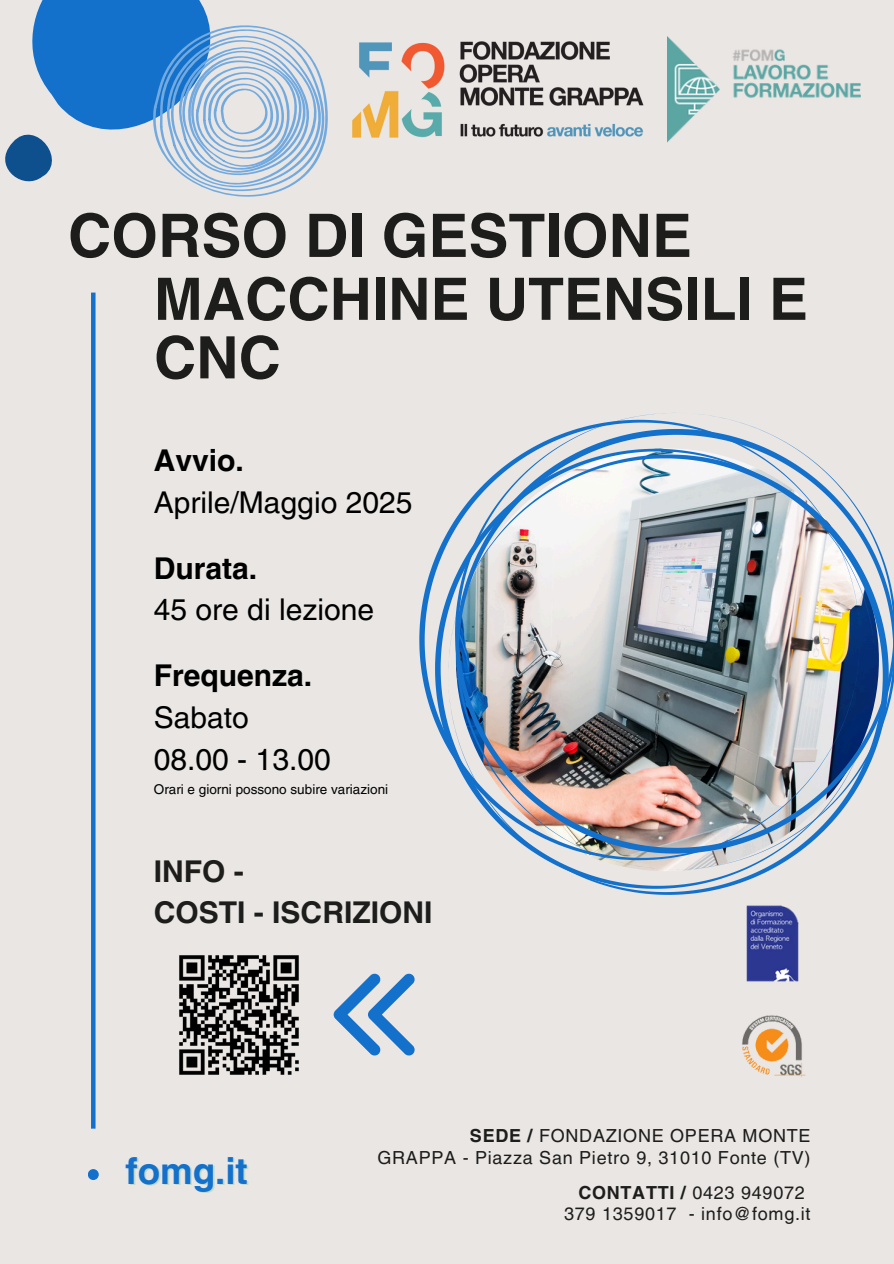
<style>
.page{position:relative;width:894px;height:1264px;background:#fff}
.page>*{position:absolute;margin:0;border:0;box-sizing:border-box;transform-origin:0 0}
.t1{font:700 60px "Helvetica LT Pro";color:#1d1d1b}
.t2{font:700 58.5px/58.5px "Helvetica LT Pro";color:#1d1d1b}
.t3{font:700 36.6px "Helvetica LT Pro";color:#1471cb}
.t4{font:30px/41.7px "Helvetica LT Pro";color:#000}
.t5{font:700 30px/41.7px "Helvetica LT Pro";color:#1d1d1b}
.t6{font:700 30px "Helvetica LT Pro";color:#000}
.t7{font:18px/21.5px "Helvetica LT Pro";letter-spacing:.04em;color:#1d1d1b;text-align:center}
.t8{font:13.5px "Helvetica LT Pro";color:#000}
.s1{font-weight:700}
</style>
<div class="page">
<div style="left:0;top:0;width:893px;height:1263px;background:#e9e6e4"></div>
<img style="left:179px;top:955px;width:120px;height:120px">
<svg style="left:333px;top:973px;width:81px;height:82px"></svg>
<img style="left:746px;top:905px;width:53px;height:77px">
<img style="left:742px;top:1015px;width:64px;height:63px">
<hr style="left:91px;top:292px;width:4px;height:836px;background:#1471cb">
<div style="left:88px;top:1169px;width:11px;height:10px;background:#1471cb;border-radius:50%"></div>
<svg style="left:419px;top:531px;width:29px;height:218px"></svg>
<svg style="left:448px;top:520px;width:324px;height:374px"></svg>
<svg style="left:455px;top:853px;width:343px;height:16px"></svg>
<img style="left:455px;top:412px;width:438px;height:441px">
<img style="left:667px;top:36px;width:192px;height:106px">
<img style="left:352px;top:41px;width:291px;height:96px">
<svg style="left:32px;top:0;width:178px;height:130px;background:#277bcd"></svg>
<svg style="left:153px;top:25px;width:175px;height:172px"></svg>
<svg style="left:5px;top:113px;width:62px;height:69px"></svg>
<p class="t1" style="left:68px;top:214px;width:625px">CORSO DI GESTIONE</p>
<p class="t2" style="left:154px;top:275px;width:655px">MACCHINE UTENSILI E<br>CNC</p>
<p class="t4" style="left:154px;top:443px;width:260px"><span class="s1">Avvio.<br></span>Aprile/Maggio 2025</p>
<p class="t4" style="left:154px;top:550px;width:222px"><span class="s1">Durata.<br></span>45 ore di lezione</p>
<p class="t6" style="left:154px;top:664px;width:160px">Frequenza.</p>
<p class="t4" style="left:154px;top:699px;width:97px">Sabato</p>
<h1 class="t4" style="left:154px;top:741px;width:178px">08.00 - 13.00</h1>
<h1 class="t8" style="left:154px;top:784px;width:236px">Orari e giorni possono subire variazioni</h1>
<h4 class="t5" style="left:154px;top:853px;width:280px">INFO -<br>COSTI - ISCRIZIONI</h4>
<p class="t3" style="left:125px;top:1157px;width:124px">fomg.it</p>
<h4 class="t7" style="left:377px;top:1126px;width:434px;text-align:right"><span class="s1">SEDE /</span> FONDAZIONE OPERA MONTE<br>GRAPPA - Piazza San Pietro 9, 31010 Fonte (TV)</h4>
<p class="t7" style="left:564px;top:1183px;width:248px"><span class="s1">CONTATTI /</span> 0423 949072<br>379 1359017 - info@fomg.it</p>
</div>
